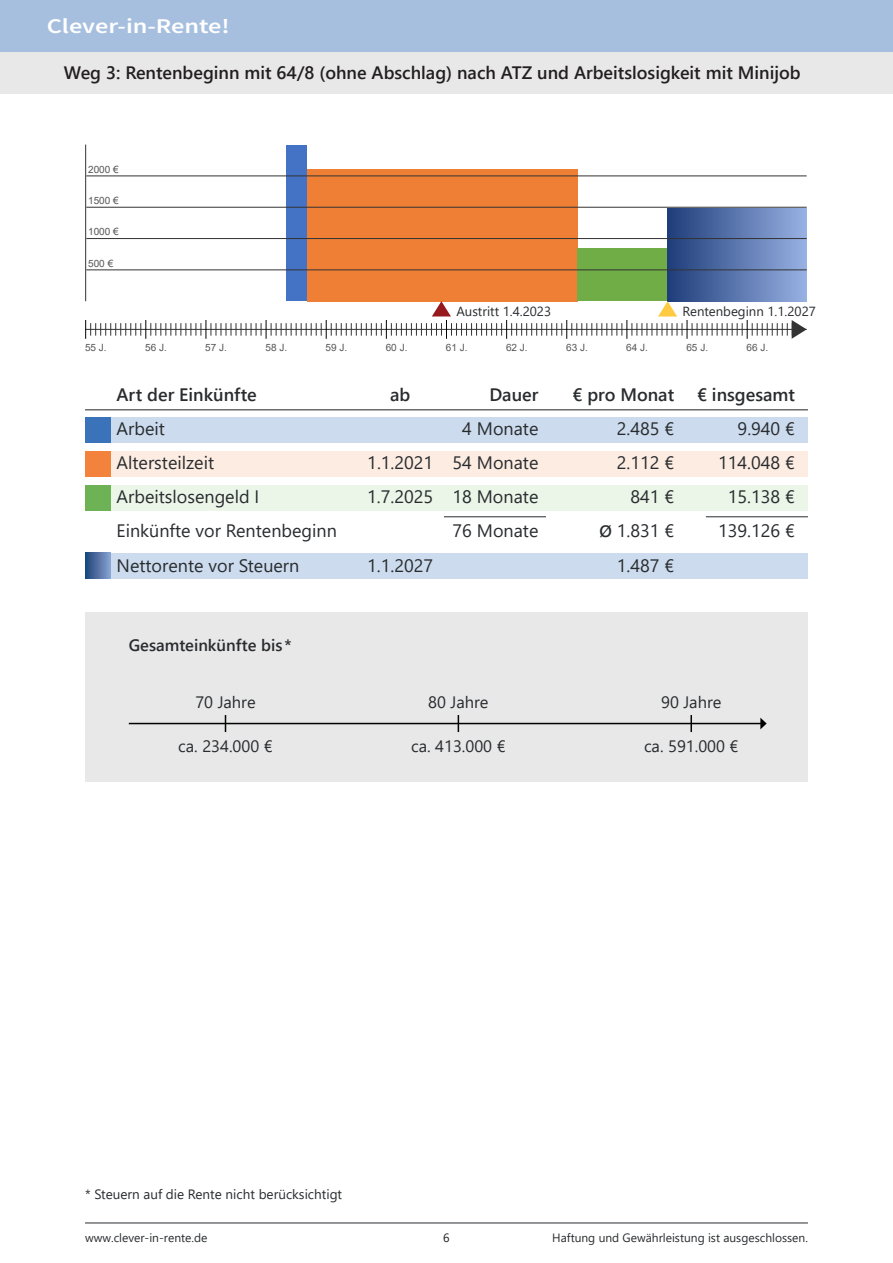
<style>
.page{position:relative;width:893px;height:1263px;background:#fff}
.page>*{position:absolute;margin:0;border:0;box-sizing:border-box;transform-origin:0 0}
.t1{font:21px "Source Sans Variable";letter-spacing:.035em;color:#fff;scale:1.25 1}
.t2{font:18px "Segoe UI";color:#292c2f}
.t3{font:600 18px "Segoe UI";color:#231f20}
.t4{font:600 18px "Segoe UI";color:#292c2f}
.t5{font:16.5px "Segoe UI";color:#292c2f}
.t6{font:600 16.5px "Segoe UI";color:#292c2f}
.t7{font:13.5px "Segoe UI";color:#292c2f}
.t8{font:13.2px "Segoe UI";color:#292c2f}
.t9{font:12px "Segoe UI";color:#292c2f}
.t10{font:12px "Segoe UI";color:#231f20}
.t11{font:10.05px "Arial";color:#555}
.s1{font-weight:600;font-size:16.5px}
</style>
<div class="page">
<div style="left:85px;top:417px;width:723px;height:25px;background:#ccdcee"></div>
<div style="left:85px;top:417px;width:26px;height:25px;background:#3b73ba"></div>
<div style="left:85px;top:553px;width:723px;height:25px;background:#ccdcee"></div>
<div style="left:85px;top:553px;width:26px;height:25px;background:linear-gradient(to right,#1b4379,#869fce)"></div>
<div style="left:85px;top:451px;width:723px;height:25px;background:#fdece2"></div>
<div style="left:85px;top:451px;width:26px;height:25px;background:#f2823c"></div>
<hr style="left:706px;top:516px;width:102px;height:1px;background:#292c2f">
<hr style="left:444px;top:516px;width:102px;height:1px;background:#292c2f">
<hr style="left:85px;top:409px;width:723px;height:1px;background:#231f20">
<div style="left:85px;top:485px;width:723px;height:25px;background:#ebf5e8"></div>
<div style="left:85px;top:485px;width:26px;height:25px;background:#6db356"></div>
<hr style="left:85px;top:1222px;width:723px;height:1px;background:#292c2f">
<div style="left:287px;top:146px;width:20px;height:155px;background:#4472c4"></div>
<div style="left:307px;top:169px;width:270px;height:132px;background:#ef7f34"></div>
<div style="left:577px;top:248px;width:91px;height:53px;background:#70ad47"></div>
<div style="left:668px;top:208px;width:139px;height:93px;background:linear-gradient(to right,#1f3d7a,#99b2e4)"></div>
<hr style="left:85px;top:145px;width:1px;height:156px;background:#333">
<hr style="left:86px;top:176px;width:721px;height:1px;background:#333">
<hr style="left:86px;top:207px;width:721px;height:1px;background:#333">
<hr style="left:86px;top:238px;width:721px;height:1px;background:#333">
<hr style="left:86px;top:270px;width:721px;height:1px;background:#333">
<div style="left:0;top:51px;width:893px;height:43px;background:#e8e8e8"></div>
<div style="left:0;top:0;width:893px;height:51px;background:#a7bfdf"></div>
<div style="left:85px;top:612px;width:723px;height:169px;background:#e8e8e8"></div>
<hr style="left:129px;top:723px;width:632px;height:1px;background:#000">
<svg style="left:760px;top:718px;width:7px;height:11px"></svg>
<svg style="left:225px;top:715px;width:1px;height:17px"></svg>
<svg style="left:458px;top:715px;width:1px;height:17px"></svg>
<svg style="left:690px;top:715px;width:2px;height:17px"></svg>
<svg style="left:85px;top:301px;width:722px;height:38px"></svg>
<p class="t1" style="left:47px;top:14px;width:146px">Clever-in-Rente!</p>
<p class="t3" style="left:64px;top:55px;width:738px">Weg 3: Rentenbeginn mit 64/8 (ohne Abschlag) nach ATZ und Arbeitslosigkeit mit Minijob</p>
<p class="t11" style="left:88px;top:162px;width:32px">2000 €</p>
<p class="t11" style="left:88px;top:194px;width:32px">1500 €</p>
<p class="t11" style="left:88px;top:225px;width:32px">1000 €</p>
<p class="t11" style="left:88px;top:256px;width:27px">500 €</p>
<p class="t8" style="left:456px;top:299px;width:96px">Austritt 1.4.2023</p>
<p class="t8" style="left:683px;top:299px;width:135px">Rentenbeginn 1.1.2027</p>
<p class="t11" style="left:85px;top:341px;width:23px">55 J.</p>
<p class="t11" style="left:145px;top:341px;width:23px">56 J.</p>
<p class="t11" style="left:205px;top:341px;width:23px">57 J.</p>
<p class="t11" style="left:265px;top:341px;width:23px">58 J.</p>
<p class="t11" style="left:326px;top:341px;width:23px">59 J.</p>
<p class="t11" style="left:386px;top:341px;width:23px">60 J.</p>
<p class="t11" style="left:446px;top:341px;width:23px">61 J.</p>
<p class="t11" style="left:506px;top:341px;width:23px">62 J.</p>
<p class="t11" style="left:566px;top:341px;width:23px">63 J.</p>
<p class="t11" style="left:626px;top:341px;width:23px">64 J.</p>
<p class="t11" style="left:686px;top:341px;width:23px">65 J.</p>
<p class="t11" style="left:746px;top:341px;width:23px">66 J.</p>
<p class="t4" style="left:117px;top:378px;width:142px">Art der Einkünfte</p>
<p class="t4" style="left:390px;top:378px;width:22px">ab</p>
<p class="t4" style="left:489px;top:378px;width:51px">Dauer</p>
<p class="t4" style="left:572px;top:378px;width:103px">€ pro Monat</p>
<p class="t4" style="left:697px;top:378px;width:99px">€ insgesamt</p>
<p class="t2" style="left:117px;top:412px;width:50px">Arbeit</p>
<p class="t2" style="left:462px;top:412px;width:78px">4 Monate</p>
<p class="t2" style="left:617px;top:412px;width:59px">2.485 €</p>
<p class="t2" style="left:738px;top:412px;width:59px">9.940 €</p>
<p class="t2" style="left:117px;top:446px;width:99px">Altersteilzeit</p>
<p class="t2" style="left:367px;top:446px;width:173px">1.1.2021 54 Monate</p>
<p class="t2" style="left:617px;top:446px;width:59px">2.112 €</p>
<p class="t2" style="left:718px;top:446px;width:78px">114.048 €</p>
<p class="t2" style="left:117px;top:480px;width:144px">Arbeitslosengeld I</p>
<p class="t2" style="left:367px;top:480px;width:173px">1.7.2025 18 Monate</p>
<p class="t2" style="left:630px;top:480px;width:45px">841 €</p>
<p class="t2" style="left:728px;top:480px;width:69px">15.138 €</p>
<p class="t2" style="left:117px;top:514px;width:222px">Einkünfte vor Rentenbeginn</p>
<p class="t2" style="left:453px;top:514px;width:87px">76 Monate</p>
<p class="t2" style="left:599px;top:514px;width:76px"><span class="s1">Ø</span> 1.831 €</p>
<p class="t2" style="left:718px;top:514px;width:78px">139.126 €</p>
<p class="t2" style="left:117px;top:548px;width:184px">Nettorente vor Steuern</p>
<p class="t2" style="left:367px;top:548px;width:68px">1.1.2027</p>
<p class="t2" style="left:617px;top:548px;width:59px">1.487 €</p>
<p class="t6" style="left:129px;top:630px;width:164px">Gesamteinkünfte bis *</p>
<p class="t5" style="left:195px;top:687px;width:62px">70 Jahre</p>
<p class="t5" style="left:178px;top:730px;width:96px">ca. 234.000 €</p>
<p class="t5" style="left:661px;top:687px;width:62px">90 Jahre</p>
<p class="t5" style="left:428px;top:687px;width:62px">80 Jahre</p>
<p class="t5" style="left:411px;top:730px;width:96px">ca. 413.000 €</p>
<p class="t5" style="left:644px;top:730px;width:96px">ca. 591.000 €</p>
<p class="t7" style="left:85px;top:1182px;width:259px">* Steuern auf die Rente nicht berücksichtigt</p>
<p class="t9" style="left:85px;top:1226px;width:124px">www.clever-in-rente.de</p>
<p class="t9" style="left:552px;top:1226px;width:257px">Haftung und Gewährleistung ist ausgeschlossen.</p>
<p class="t10" style="left:443px;top:1226px;width:8px">6</p>
</div>
